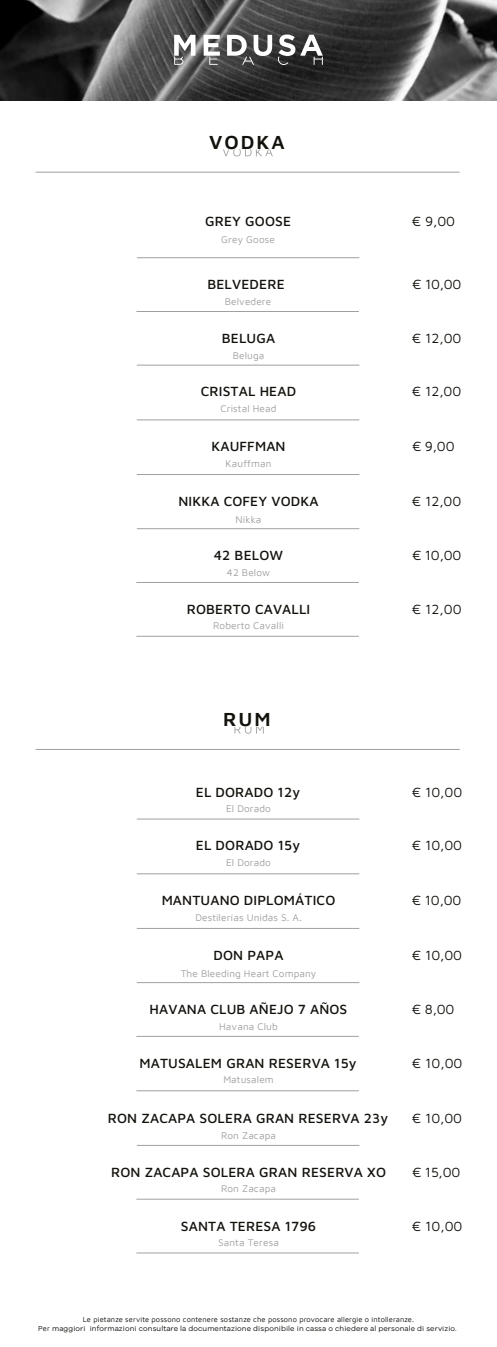
<style>
.page{position:relative;width:497px;height:1347px;background:#fff}
.page>*{position:absolute;margin:0;border:0;box-sizing:border-box;transform-origin:0 0}
.t1{font:600 19.5px "Maven Pro";letter-spacing:.1em;color:#13110c}
.t2{font:500 13.75px "Maven Pro";letter-spacing:.01em;color:#13110c}
.t3{font:13.75px "Maven Pro";color:#13110c}
.t4{font:10px "Maven Pro";letter-spacing:.01em;color:#a0a0a0}
.t5{font:7.5px "Galyon";letter-spacing:.015em;color:#13110c}
.t6{font:7.5px "Maven Pro";letter-spacing:.015em;color:#13110c}
.s1{font-family:"Maven Pro"}
</style>
<div class="page">
<img style="left:0;top:0;width:496px;height:100px">
<svg style="left:174px;top:35px;width:21px;height:30px"></svg>
<svg style="left:203px;top:35px;width:16px;height:30px"></svg>
<svg style="left:227px;top:34px;width:95px;height:31px"></svg>
<hr style="left:36px;top:172px;width:423px;height:1px;background:#a0a0a0">
<svg style="left:223px;top:149px;width:49px;height:7px"></svg>
<hr style="left:137px;top:257px;width:222px;height:1px;background:#a0a0a0">
<hr style="left:136px;top:311px;width:222px;height:1px;background:#a0a0a0">
<hr style="left:36px;top:749px;width:423px;height:1px;background:#a0a0a0">
<svg style="left:234px;top:726px;width:29px;height:7px"></svg>
<hr style="left:136px;top:636px;width:222px;height:1px;background:#a0a0a0">
<hr style="left:137px;top:365px;width:222px;height:1px;background:#a0a0a0">
<hr style="left:137px;top:419px;width:222px;height:1px;background:#a0a0a0">
<hr style="left:137px;top:474px;width:222px;height:1px;background:#a0a0a0">
<hr style="left:137px;top:528px;width:222px;height:1px;background:#a0a0a0">
<hr style="left:136px;top:582px;width:222px;height:1px;background:#a0a0a0">
<hr style="left:136px;top:1090px;width:222px;height:1px;background:#a0a0a0">
<hr style="left:137px;top:818px;width:222px;height:1px;background:#a0a0a0">
<hr style="left:137px;top:873px;width:222px;height:1px;background:#a0a0a0">
<hr style="left:137px;top:928px;width:222px;height:1px;background:#a0a0a0">
<hr style="left:137px;top:982px;width:222px;height:1px;background:#a0a0a0">
<hr style="left:136px;top:1035px;width:222px;height:1px;background:#a0a0a0">
<hr style="left:136px;top:1252px;width:222px;height:1px;background:#a0a0a0">
<hr style="left:137px;top:1144px;width:222px;height:1px;background:#a0a0a0">
<hr style="left:136px;top:1198px;width:222px;height:1px;background:#a0a0a0">
<h1 class="t1" style="left:209px;top:129px;width:77px">VODKA</h1>
<p class="t2" style="left:205px;top:212px;width:88px">GREY GOOSE</p>
<p class="t4" style="left:221px;top:232px;width:55px">Grey Goose</p>
<p class="t3" style="left:411px;top:212px;width:45px">€ 9,00</p>
<p class="t2" style="left:207px;top:275px;width:79px">BELVEDERE</p>
<p class="t4" style="left:224px;top:294px;width:48px">Belvedere</p>
<p class="t3" style="left:411px;top:275px;width:51px">€ 10,00</p>
<p class="t2" style="left:221px;top:329px;width:55px">BELUGA</p>
<p class="t4" style="left:232px;top:348px;width:33px">Beluga</p>
<p class="t3" style="left:411px;top:329px;width:51px">€ 12,00</p>
<p class="t2" style="left:200px;top:382px;width:97px">CRISTAL HEAD</p>
<p class="t4" style="left:220px;top:402px;width:57px">Cristal Head</p>
<p class="t3" style="left:411px;top:382px;width:51px">€ 12,00</p>
<p class="t2" style="left:211px;top:437px;width:76px">KAUFFMAN</p>
<p class="t4" style="left:225px;top:456px;width:47px">Kauffman</p>
<p class="t3" style="left:411px;top:437px;width:44px">€ 9,00</p>
<p class="t2" style="left:178px;top:492px;width:141px">NIKKA COFEY VODKA</p>
<p class="t4" style="left:235px;top:512px;width:27px">Nikka</p>
<p class="t3" style="left:411px;top:492px;width:51px">€ 12,00</p>
<p class="t2" style="left:213px;top:546px;width:71px">42 BELOW</p>
<p class="t4" style="left:227px;top:565px;width:45px">42 Below</p>
<p class="t3" style="left:411px;top:546px;width:51px">€ 10,00</p>
<p class="t2" style="left:186px;top:599px;width:125px">ROBERTO CAVALLI</p>
<p class="t4" style="left:213px;top:618px;width:72px">Roberto Cavalli</p>
<p class="t3" style="left:411px;top:599px;width:51px">€ 12,00</p>
<h1 class="t1" style="left:223px;top:706px;width:49px">RUM</h1>
<p class="t2" style="left:195px;top:783px;width:106px">EL DORADO 12y</p>
<p class="t4" style="left:226px;top:802px;width:46px">El Dorado</p>
<p class="t3" style="left:411px;top:783px;width:52px">€ 10,00</p>
<p class="t2" style="left:196px;top:836px;width:106px">EL DORADO 15y</p>
<p class="t4" style="left:226px;top:855px;width:46px">El Dorado</p>
<p class="t3" style="left:411px;top:836px;width:52px">€ 10,00</p>
<p class="t2" style="left:161px;top:890px;width:175px">MANTUANO DIPLOMÁTICO</p>
<p class="t4" style="left:195px;top:910px;width:108px">Destilerías Unidas S. A.</p>
<p class="t3" style="left:411px;top:890px;width:51px">€ 10,00</p>
<p class="t2" style="left:213px;top:945px;width:71px">DON PAPA</p>
<p class="t4" style="left:180px;top:966px;width:137px">The Bleeding Heart Company</p>
<p class="t3" style="left:411px;top:945px;width:52px">€ 10,00</p>
<p class="t2" style="left:149px;top:999px;width:199px">HAVANA CLUB AÑEJO 7 AÑOS</p>
<p class="t4" style="left:219px;top:1019px;width:60px">Havana Club</p>
<p class="t3" style="left:411px;top:999px;width:44px">€ 8,00</p>
<p class="t2" style="left:139px;top:1054px;width:218px">MATUSALEM GRAN RESERVA 15y</p>
<p class="t4" style="left:223px;top:1072px;width:52px">Matusalem</p>
<p class="t3" style="left:411px;top:1054px;width:52px">€ 10,00</p>
<p class="t2" style="left:108px;top:1108px;width:281px">RON ZACAPA SOLERA GRAN RESERVA 23y</p>
<p class="t4" style="left:221px;top:1128px;width:56px">Ron Zacapa</p>
<p class="t3" style="left:411px;top:1108px;width:52px">€ 10,00</p>
<p class="t2" style="left:111px;top:1162px;width:276px">RON ZACAPA SOLERA GRAN RESERVA XO</p>
<p class="t4" style="left:221px;top:1181px;width:56px">Ron Zacapa</p>
<p class="t3" style="left:411px;top:1162px;width:50px">€ 15,00</p>
<p class="t2" style="left:181px;top:1216px;width:137px">SANTA TERESA 1796</p>
<p class="t4" style="left:218px;top:1235px;width:62px">Santa Teresa</p>
<p class="t3" style="left:411px;top:1216px;width:52px">€ 10,00</p>
<p class="t6" style="left:83px;top:1313px;width:332px">Le pietanze servite possono contenere sostanze che possono provocare allergie o intolleranze.</p>
<p class="t5" style="left:38px;top:1322px;width:419px"><span class="s1">Per</span> maggiori informazioni consultare la documentazione disponibile in cassa o chiedere al personale di servizio.</p>
</div>
